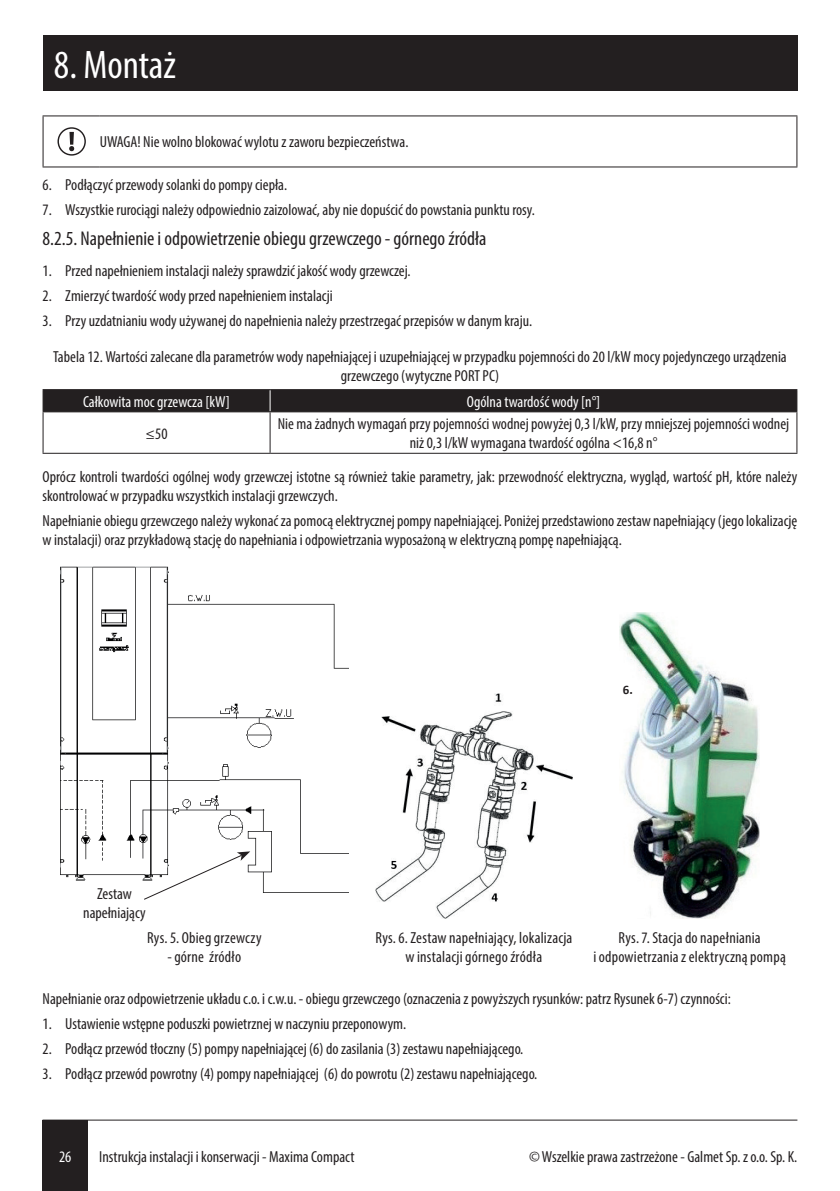
<style>
.page{position:relative;width:840px;height:1191px;background:#fff}
.page>*{position:absolute;margin:0;border:0;box-sizing:border-box;transform-origin:0 0}
.t1{font:condensed 40px "Myriad Pro";color:#fff}
.t2{font:condensed 20px "Myriad Pro";color:#231f20}
.t3{font:condensed 16px/19.2px "Myriad Pro";color:#231f20;text-align:center}
.t4{font:condensed 16px "Myriad Pro";color:#fff}
.t5{font:700 13px "Calibri";color:#231f20}
</style>
<div class="page">
<hr style="left:43px;top:1119px;width:754px;height:1px;background:#231f20">
<div style="left:43px;top:1120px;width:45px;height:71px;background:#231f20"></div>
<hr style="left:43px;top:115px;width:57px;height:1px;background:#231f20">
<hr style="left:43px;top:116px;width:1px;height:50px;background:#231f20">
<hr style="left:100px;top:115px;width:697px;height:1px;background:#231f20">
<hr style="left:796px;top:116px;width:1px;height:50px;background:#231f20">
<hr style="left:43px;top:166px;width:57px;height:1px;background:#231f20">
<hr style="left:100px;top:166px;width:697px;height:1px;background:#231f20">
<svg style="left:57px;top:127px;width:29px;height:29px"></svg>
<hr style="left:43px;top:412px;width:1px;height:41px;background:#231f20">
<hr style="left:269px;top:412px;width:1px;height:41px;background:#231f20">
<hr style="left:796px;top:412px;width:1px;height:41px;background:#231f20">
<hr style="left:43px;top:453px;width:227px;height:1px;background:#231f20">
<hr style="left:270px;top:453px;width:527px;height:1px;background:#231f20">
<hr style="left:43px;top:389px;width:227px;height:1px;background:#231f20">
<hr style="left:270px;top:389px;width:527px;height:1px;background:#231f20">
<div style="left:43px;top:390px;width:754px;height:22px;background:#231f20"></div>
<img style="left:60px;top:567px;width:288px;height:325px">
<svg style="left:143px;top:851px;width:107px;height:49px"></svg>
<img style="left:375px;top:693px;width:197px;height:225px">
<img style="left:619px;top:613px;width:139px;height:305px">
<div style="left:43px;top:35px;width:754px;height:56px;background:#231f20"></div>
<h1 class="t1" style="left:54px;top:41px;width:123px">8. Montaż</h1>
<p class="t3" style="left:100px;top:132px;width:310px">UWAGA! Nie wolno blokować wylotu z zaworu bezpieczeństwa.</p>
<p class="t3" style="left:43px;top:175px;width:246px">6. Podłączyć przewody solanki do pompy ciepła.</p>
<p class="t3" style="left:43px;top:200px;width:493px">7. Wszystkie rurociągi należy odpowiednio zaizolować, aby nie dopuścić do powstania punktu rosy.</p>
<p class="t2" style="left:43px;top:227px;width:445px">8.2.5. Napełnienie i odpowietrzenie obiegu grzewczego - górnego źródła</p>
<p class="t3" style="left:43px;top:261px;width:369px">1. Przed napełnieniem instalacji należy sprawdzić jakość wody grzewczej.</p>
<p class="t3" style="left:43px;top:286px;width:291px">2. Zmierzyć twardość wody przed napełnieniem instalacji</p>
<p class="t3" style="left:43px;top:311px;width:491px">3. Przy uzdatnianiu wody używanej do napełnienia należy przestrzegać przepisów w danym kraju.</p>
<p class="t3" style="left:53px;top:347px;width:734px">Tabela 12. Wartości zalecane dla parametrów wody napełniającej i uzupełniającej w przypadku pojemności do 20 l/kW mocy pojedynczego urządzenia grzewczego (wytyczne PORT PC)</p>
<p class="t4" style="left:83px;top:392px;width:148px">Całkowita moc grzewcza [kW]</p>
<p class="t4" style="left:466px;top:392px;width:135px">Ogólna twardość wody [n°]</p>
<p class="t3" style="left:145px;top:423px;width:23px">≤50</p>
<p class="t3" style="left:277px;top:414px;width:512px">Nie ma żadnych wymagań przy pojemności wodnej powyżej 0,3 l/kW, przy mniejszej pojemności wodnej niż 0,3 l/kW wymagana twardość ogólna &lt;16,8 n°</p>
<p class="t3" style="left:43px;top:467px;width:755px;text-align:left">Oprócz kontroli twardości ogólnej wody grzewczej istotne są również takie parametry, jak: przewodność elektryczna, wygląd, wartość pH, które należy skontrolować w przypadku wszystkich instalacji grzewczych.</p>
<p class="t3" style="left:43px;top:511px;width:756px;text-align:left">Napełnianie obiegu grzewczego należy wykonać za pomocą elektrycznej pompy napełniającej. Poniżej przedstawiono zestaw napełniający (jego lokalizację w instalacji) oraz przykładową stację do napełniania i odpowietrzania wyposażoną w elektryczną pompę napełniającą.</p>
<p class="t3" style="left:83px;top:884px;width:64px">Zestaw napełniający</p>
<p class="t5" style="left:622px;top:681px;width:11px">6.</p>
<p class="t3" style="left:593px;top:928px;width:194px">Rys. 7. Stacja do napełniania<br>i odpowietrzania z elektryczną pompą</p>
<p class="t3" style="left:43px;top:989px;width:689px">Napełnianie oraz odpowietrzenie układu c.o. i c.w.u. - obiegu grzewczego (oznaczenia z powyższych rysunków: patrz Rysunek 6-7) czynności:</p>
<p class="t3" style="left:43px;top:1014px;width:365px">1. Ustawienie wstępne poduszki powietrznej w naczyniu przeponowym.</p>
<p class="t3" style="left:43px;top:1039px;width:482px">2. Podłącz przewód tłoczny (5) pompy napełniającej (6) do zasilania (3) zestawu napełniającego.</p>
<p class="t3" style="left:43px;top:1063px;width:496px">3. Podłącz przewód powrotny (4) pompy napełniającej (6) do powrotu (2) zestawu napełniającego.</p>
<p class="t3" style="left:147px;top:928px;width:116px">Rys. 5. Obieg grzewczy</p>
<p class="t3" style="left:167px;top:947px;width:75px">- górne źródło</p>
<p class="t3" style="left:375px;top:928px;width:198px">Rys. 6. Zestaw napełniający, lokalizacja w instalacji górnego źródła</p>
<p class="t4" style="left:59px;top:1146px;width:14px">26</p>
<p class="t3" style="left:99px;top:1146px;width:256px">Instrukcja instalacji i konserwacji - Maxima Compact</p>
<p class="t3" style="left:528px;top:1146px;width:270px">© Wszelkie prawa zastrzeżone - Galmet Sp. z o.o. Sp. K.</p>
</div>
